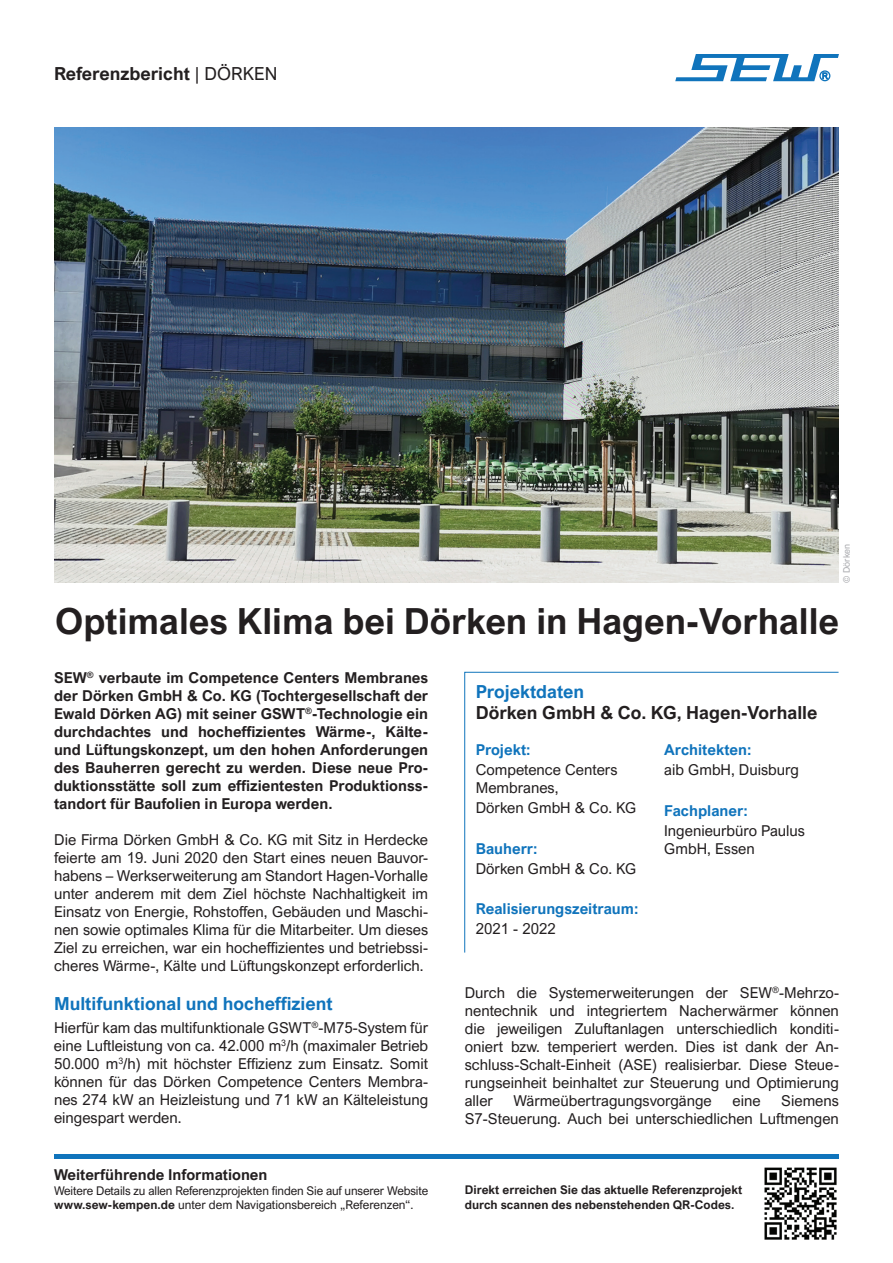
<style>
.page{position:relative;width:893px;height:1263px;background:#fff}
.page>*{position:absolute;margin:0;border:0;box-sizing:border-box;transform-origin:0 0}
.t1{font:700 36px "Arial Nova";color:#231f20}
.t2{font:700 18px "Arial Nova";color:#231f20}
.t3{font:700 18px "Arial Nova";color:#1074bc}
.t4{font:15px/18px "Arial Nova";color:#231f20;text-align:justify}
.t5{font:700 15px/18px "Arial Nova";color:#231f20;text-align:justify}
.t6{font:700 15px "Arial Nova";color:#1074bc}
.t7{font:12px/14.4px "Arial Nova";letter-spacing:-.01em;color:#231f20}
.t8{font:700 12px/14.4px "Arial Nova";color:#231f20}
.t9{font:9px "Arial Nova";color:#a8a9ad}
.s1{font-weight:400}
.s2{font-weight:700}
</style>
<div class="page">
<div style="left:54px;top:1154px;width:785px;height:5px;background:#1074bc"></div>
<svg style="left:675px;top:54px;width:164px;height:27px"></svg>
<svg style="left:464px;top:671px;width:375px;height:282px"></svg>
<img style="left:54px;top:128px;width:784px;height:455px">
<img style="left:764px;top:1167px;width:73px;height:73px">
<p class="t2" style="left:54px;top:63px;width:225px">Referenzbericht <span class="s1">| DÖRKEN</span></p>
<p class="t9" style="left:841px;top:583px;width:40px;rotate:-90deg">© Dörken</p>
<h1 class="t1" style="left:55px;top:600px;width:785px">Optimales Klima bei Dörken in Hagen-Vorhalle</h1>
<p class="t5" style="left:54px;top:668px;width:376px">SEW<sup>®</sup> verbaute im Competence Centers Membranes der Dörken GmbH &amp; Co. KG (Tochtergesellschaft der Ewald Dörken AG) mit seiner GSWT<sup>®</sup>-Technologie ein durchdachtes und hocheffizientes Wärme-, Kälte&shy;und Lüftungskonzept, um den hohen Anforderungen des Bauherren gerecht zu werden. Diese neue Pro&shy;duktionsstätte soll zum effizientesten Produktionss&shy;tandort für Baufolien in Europa werden.</p>
<p class="t4" style="left:54px;top:830px;width:376px">Die Firma Dörken GmbH &amp; Co. KG mit Sitz in Herdecke feierte am 19. Juni 2020 den Start eines neuen Bauvor&shy;habens – Werkserweiterung am Standort Hagen-Vorhalle unter anderem mit dem Ziel höchste Nachhaltigkeit im Einsatz von Energie, Rohstoffen, Gebäuden und Maschi&shy;nen sowie optimales Klima für die Mitarbeiter. Um dieses Ziel zu erreichen, war ein hocheffizientes und betriebssi&shy;cheres Wärme-, Kälte und Lüftungskonzept erforderlich.</p>
<p class="t3" style="left:54px;top:993px;width:280px">Multifunktional und hocheffizient</p>
<p class="t4" style="left:54px;top:1018px;width:376px">Hierfür kam das multifunktionale GSWT<sup>®</sup>-M75-System für eine Luftleistung von ca. 42.000 m<sup>3</sup>/h (maximaler Betrieb 50.000 m<sup>3</sup>/h) mit höchster Effizienz zum Einsatz. Somit können für das Dörken Competence Centers Membra&shy;nes 274 kW an Heizleistung und 71 kW an Kälteleistung eingespart werden.</p>
<p class="t3" style="left:476px;top:681px;width:110px">Projektdaten</p>
<p class="t2" style="left:476px;top:702px;width:343px">Dörken GmbH &amp; Co. KG, Hagen-Vorhalle</p>
<p class="t6" style="left:476px;top:741px;width:56px">Projekt:</p>
<p class="t4" style="left:476px;top:761px;width:143px">Competence Centers<br>Membranes,</p>
<p class="t4" style="left:476px;top:799px;width:162px">Dörken GmbH &amp; Co. KG</p>
<p class="t6" style="left:476px;top:839px;width:63px">Bauherr:</p>
<p class="t4" style="left:476px;top:859px;width:162px">Dörken GmbH &amp; Co. KG</p>
<p class="t6" style="left:476px;top:900px;width:164px">Realisierungszeitraum:</p>
<p class="t4" style="left:476px;top:920px;width:81px">2021 - 2022</p>
<p class="t6" style="left:664px;top:741px;width:89px">Architekten:</p>
<p class="t4" style="left:664px;top:761px;width:136px">aib GmbH, Duisburg</p>
<p class="t6" style="left:664px;top:801px;width:85px">Fachplaner:</p>
<p class="t4" style="left:664px;top:821px;width:142px">Ingenieurbüro Paulus<br>GmbH, Essen</p>
<p class="t4" style="left:465px;top:983px;width:376px">Durch die Systemerweiterungen der SEW<sup>®</sup>-Mehrzo&shy;nentechnik und integriertem Nacherwärmer können die jeweiligen Zuluftanlagen unterschiedlich konditi&shy;oniert bzw. temperiert werden. Dies ist dank der An&shy;schluss-Schalt-Einheit (ASE) realisierbar. Diese Steue&shy;rungseinheit beinhaltet zur Steuerung und Optimierung aller</p>
<p class="t4" style="left:465px;top:1091px;width:376px;text-align:right">Siemens<br>S7-Steuerung. Auch bei unterschiedlichen Luftmengen</p>
<p class="t4" style="left:514px;top:1091px;width:200px">Wärmeübertragungsvorgänge</p>
<p class="t4" style="left:732px;top:1091px;width:30px">eine</p>
<p class="t5" style="left:54px;top:1166px;width:215px">Weiterführende Informationen</p>
<p class="t7" style="left:54px;top:1183px;width:376px">Weitere Details zu allen Referenzprojekten finden Sie auf unserer Website <span class="s2">www.sew-kempen.de</span> unter dem Navigationsbereich „Referenzen“.</p>
<p class="t8" style="left:465px;top:1183px;width:279px">Direkt erreichen Sie das aktuelle Referenzprojekt durch scannen des nebenstehenden QR-Codes.</p>
</div>
